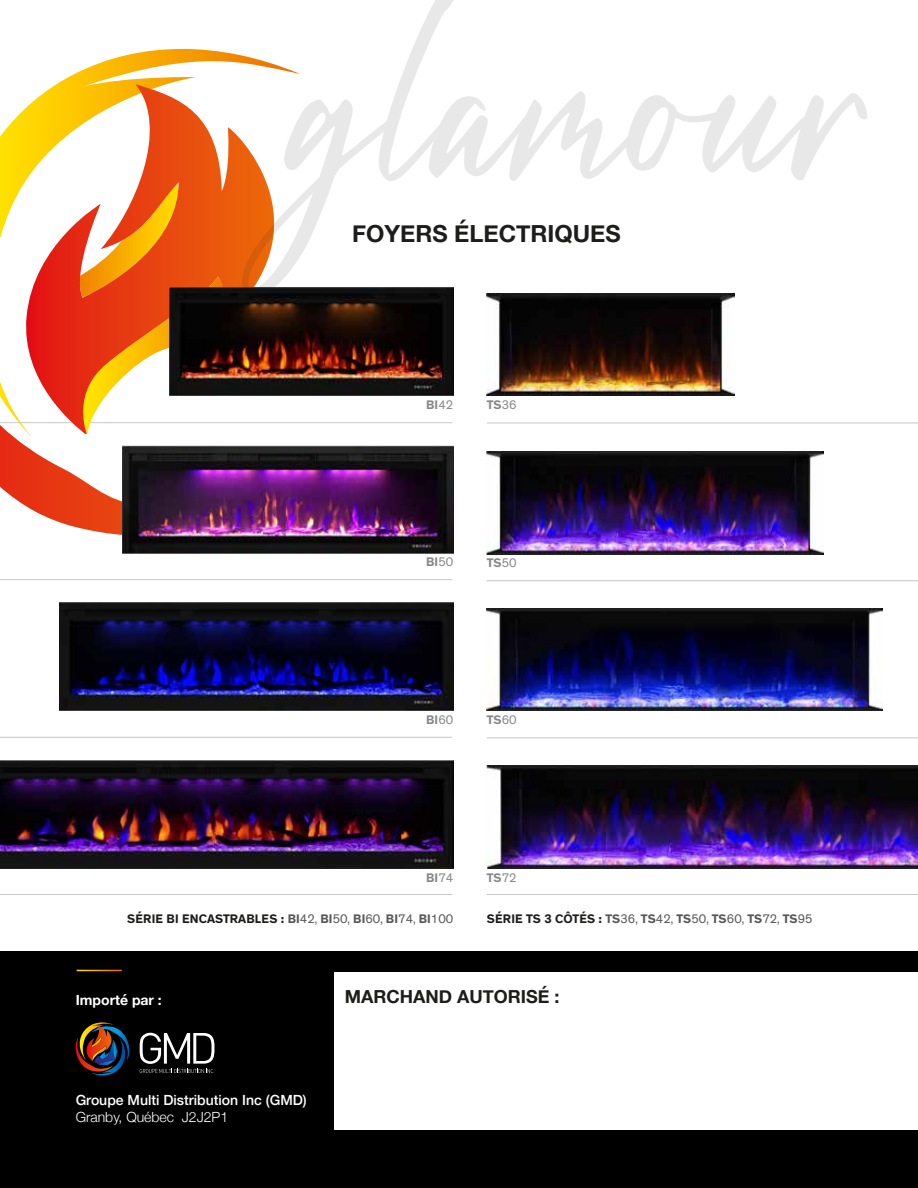
<style>
.page{position:relative;width:918px;height:1188px;background:#fff}
.page>*{position:absolute;margin:0;border:0;box-sizing:border-box;transform-origin:0 0}
.t1{font:700 23.55px "Helvetica Neue";color:#1d1d1b}
.t2{font:700 18px "Helvetica Neue";color:#1d1d1b}
.t3{font:500 14.1px "Helvetica Neue";color:#fff}
.t4{font:300 14.1px "Helvetica Neue";color:#fff}
.t5{font:700 14.1px "Helvetica Neue";color:#fff}
.t6{font:700 12.6px "Theinhardt";letter-spacing:.015em;color:#1d1d1b}
.t7{font:12.6px "Theinhardt";color:#575756}
.t8{font:700 12.6px "Theinhardt";letter-spacing:.005em;color:#878787}
.s1{font-weight:400}
.s2{color:#575756}
.s3{font-weight:400;color:#575756}
.s4{font-weight:700;color:#1d1d1b}
.s5{font-weight:700}
</style>
<div class="page">
<div style="left:0;top:951px;width:918px;height:237px;background:#000"></div>
<hr style="left:77px;top:970px;width:45px;height:1px;background:#fff">
<div style="left:334px;top:973px;width:584px;height:157px;background:#fff"></div>
<svg style="left:75px;top:1022px;width:55px;height:54px"></svg>
<svg style="left:140px;top:1033px;width:75px;height:40px"></svg>
<hr style="left:487px;top:423px;width:431px;height:1px;background:#c7c7c6">
<hr style="left:0;top:579px;width:452px;height:1px;background:#c7c7c6">
<hr style="left:487px;top:580px;width:431px;height:1px;background:#c7c7c6">
<hr style="left:0;top:737px;width:452px;height:1px;background:#c7c7c6">
<img style="left:59px;top:602px;width:394px;height:108px">
<hr style="left:487px;top:738px;width:431px;height:1px;background:#c7c7c6">
<img style="left:487px;top:608px;width:395px;height:103px">
<img style="left:0;top:760px;width:453px;height:108px">
<img style="left:487px;top:765px;width:431px;height:103px">
<svg style="left:0;top:0;width:868px;height:555px"></svg>
<hr style="left:487px;top:894px;width:431px;height:1px;background:#c7c7c6">
<hr style="left:0;top:894px;width:452px;height:1px;background:#c7c7c6">
<h1 class="t1" style="left:352px;top:215px;width:270px">FOYERS ÉLECTRIQUES</h1>
<p class="t8" style="left:426px;top:397px;width:29px">BI<span class="s1">42</span></p>
<p class="t8" style="left:487px;top:397px;width:31px">TS<span class="s1">36</span></p>
<p class="t8" style="left:426px;top:554px;width:29px">BI<span class="s1">50</span></p>
<p class="t8" style="left:487px;top:555px;width:31px">TS<span class="s1">50</span></p>
<p class="t8" style="left:426px;top:712px;width:29px">BI<span class="s1">60</span></p>
<p class="t8" style="left:487px;top:712px;width:31px">TS<span class="s1">60</span></p>
<p class="t8" style="left:426px;top:870px;width:29px">BI<span class="s1">74</span></p>
<p class="t8" style="left:487px;top:870px;width:31px">TS<span class="s1">72</span></p>
<p class="t6" style="left:127px;top:911px;width:328px">SÉRIE BI ENCASTRABLES : <span class="s2">BI</span><span class="s3">42,</span> <span class="s2">BI</span><span class="s3">50,</span> <span class="s2">BI</span><span class="s3">60,</span> <span class="s2">BI</span><span class="s3">74,</span> <span class="s2">BI</span><span class="s3">100</span></p>
<p class="t7" style="left:487px;top:911px;width:327px"><span class="s4">SÉRIE TS 3 CÔTÉS :</span> <span class="s5">TS</span>36, <span class="s5">TS</span>42, <span class="s5">TS</span>50, <span class="s5">TS</span>60, <span class="s5">TS</span>72, <span class="s5">TS</span>95</p>
<p class="t5" style="left:76px;top:989px;width:88px">Importé par :</p>
<p class="t3" style="left:76px;top:1088px;width:233px">Groupe Multi Distribution Inc (GMD)</p>
<p class="t4" style="left:76px;top:1105px;width:154px">Granby, Québec J2J2P1</p>
<h2 class="t2" style="left:345px;top:982px;width:216px">MARCHAND AUTORISÉ :</h2>
</div>
